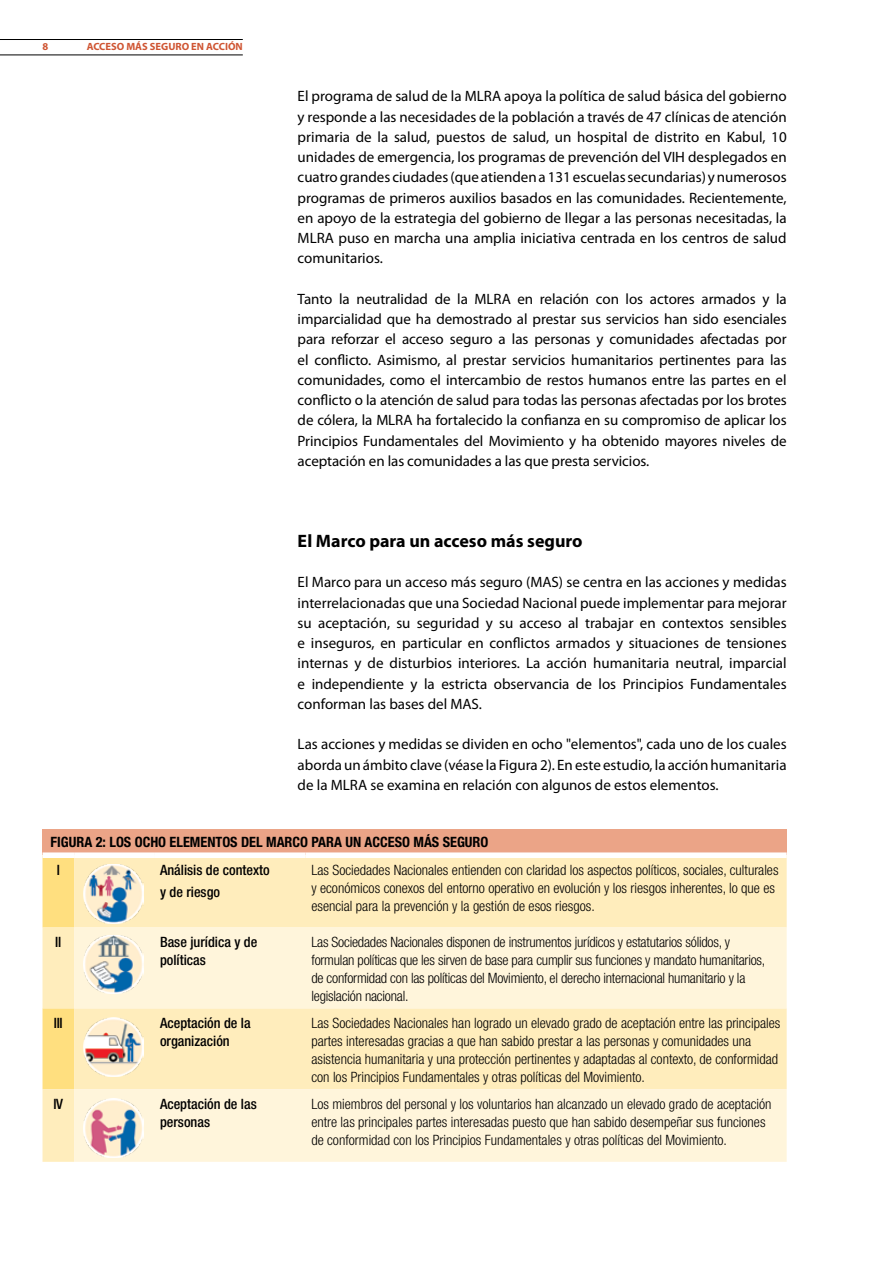
<style>
.page{position:relative;width:893px;height:1263px;background:#fff}
.page>*{position:absolute;margin:0;border:0;box-sizing:border-box;transform-origin:0 0}
.t1{font:700 18px "Myriad Pro";color:#000}
.t2{font:15px/20.2px "Myriad Pro";color:#000;text-align:justify}
.t3{font:300 condensed 14.25px/18px "Helvetica Neue";color:#000}
.t4{font:500 condensed 14.25px/18px "Helvetica Neue";color:#000}
.t5{font:700 condensed 14.25px "Helvetica Neue";color:#000}
.t6{font:700 10.5px "Myriad Pro";color:#cf5533}
</style>
<div class="page">
<hr style="left:0;top:39px;width:243px;height:1px;background:#000">
<hr style="left:0;top:55px;width:243px;height:1px;background:#000">
<div style="left:43px;top:830px;width:744px;height:25px;background:#eba487"></div>
<div style="left:74px;top:858px;width:713px;height:69px;background:#ffedbc"></div>
<svg style="left:43px;top:858px;width:31px;height:304px;background:#ffe69e"></svg>
<svg style="left:74px;top:927px;width:713px;height:235px;background:#fef2d0"></svg>
<div style="left:43px;top:852px;width:31px;height:6px;background:#fff"></div>
<div style="left:74px;top:852px;width:80px;height:6px;background:#fff"></div>
<div style="left:154px;top:852px;width:151px;height:6px;background:#fff"></div>
<div style="left:305px;top:852px;width:482px;height:6px;background:#fff"></div>
<img style="left:84px;top:864px;width:60px;height:59px">
<img style="left:84px;top:936px;width:59px;height:57px">
<img style="left:84px;top:1017px;width:60px;height:60px">
<img style="left:84px;top:1098px;width:60px;height:60px">
<p class="t6" style="left:43px;top:40px;width:7px">8</p>
<p class="t6" style="left:87px;top:40px;width:158px">ACCESO MÁS SEGURO EN ACCIÓN</p>
<p class="t2" style="left:298px;top:86px;width:491px">El programa de salud de la MLRA apoya la política de salud básica del gobierno y responde a las necesidades de la población a través de 47 clínicas de atención primaria de la salud, puestos de salud, un hospital de distrito en Kabul, 10 unidades de emergencia, los programas de prevención del VIH desplegados en cuatro grandes ciudades (que atienden a 131 escuelas secundarias) y numerosos programas de primeros auxilios basados en las comunidades. Recientemente, en apoyo de la estrategia del gobierno de llegar a las personas necesitadas, la MLRA puso en marcha una amplia iniciativa centrada en los centros de salud comunitarios.</p>
<p class="t2" style="left:298px;top:288px;width:491px">Tanto la neutralidad de la MLRA en relación con los actores armados y la imparcialidad que ha demostrado al prestar sus servicios han sido esenciales para reforzar el acceso seguro a las personas y comunidades afectadas por el conflicto. Asimismo, al prestar servicios humanitarios pertinentes para las comunidades, como el intercambio de restos humanos entre las partes en el conflicto o la atención de salud para todas las personas afectadas por los brotes de cólera, la MLRA ha fortalecido la confianza en su compromiso de aplicar los Principios Fundamentales del Movimiento y ha obtenido mayores niveles de aceptación en las comunidades a las que presta servicios.</p>
<p class="t1" style="left:298px;top:529px;width:286px">El Marco para un acceso más seguro</p>
<p class="t2" style="left:298px;top:572px;width:491px">El Marco para un acceso más seguro (MAS) se centra en las acciones y medidas interrelacionadas que una Sociedad Nacional puede implementar para mejorar su aceptación, su seguridad y su acceso al trabajar en contextos sensibles e inseguros, en particular en conflictos armados y situaciones de tensiones internas y de disturbios interiores. La acción humanitaria neutral, imparcial e independiente y la estricta observancia de los Principios Fundamentales conforman las bases del MAS.</p>
<p class="t2" style="left:298px;top:734px;width:491px">Las acciones y medidas se dividen en ocho "elementos", cada uno de los cuales aborda un ámbito clave (véase la Figura 2). En este estudio, la acción humanitaria de la MLRA se examina en relación con algunos de estos elementos.</p>
<p class="t5" style="left:51px;top:833px;width:439px">FIGURA 2: LOS OCHO ELEMENTOS DEL MARCO PARA UN ACCESO MÁS SEGURO</p>
<p class="t4" style="left:57px;top:861px;width:5px">I</p>
<p class="t4" style="left:160px;top:858px;width:111px;line-height:22.2px">Análisis de contexto y de riesgo</p>
<p class="t3" style="left:311px;top:861px;width:469px">Las Sociedades Nacionales entienden con claridad los aspectos políticos, sociales, culturales y económicos conexos del entorno operativo en evolución y los riesgos inherentes, lo que es esencial para la prevención y la gestión de esos riesgos.</p>
<p class="t4" style="left:55px;top:933px;width:8px">II</p>
<p class="t4" style="left:160px;top:933px;width:99px">Base jurídica y de políticas</p>
<p class="t3" style="left:311px;top:933px;width:455px">Las Sociedades Nacionales disponen de instrumentos jurídicos y estatutarios sólidos, y formulan políticas que les sirven de base para cumplir sus funciones y mandato humanitarios, de conformidad con las políticas del Movimiento, el derecho internacional humanitario y la legislación nacional.</p>
<p class="t4" style="left:54px;top:1014px;width:11px">III</p>
<p class="t4" style="left:160px;top:1014px;width:92px">Aceptación de la organización</p>
<p class="t3" style="left:311px;top:1014px;width:470px">Las Sociedades Nacionales han logrado un elevado grado de aceptación entre las principales partes interesadas gracias a que han sabido prestar a las personas y comunidades una asistencia humanitaria y una protección pertinentes y adaptadas al contexto, de conformidad con los Principios Fundamentales y otras políticas del Movimiento.</p>
<p class="t4" style="left:53px;top:1094px;width:11px">IV</p>
<p class="t4" style="left:160px;top:1094px;width:98px">Aceptación de las personas</p>
<p class="t3" style="left:311px;top:1095px;width:462px">Los miembros del personal y los voluntarios han alcanzado un elevado grado de aceptación entre las principales partes interesadas puesto que han sabido desempeñar sus funciones de conformidad con los Principios Fundamentales y otras políticas del Movimiento.</p>
</div>
